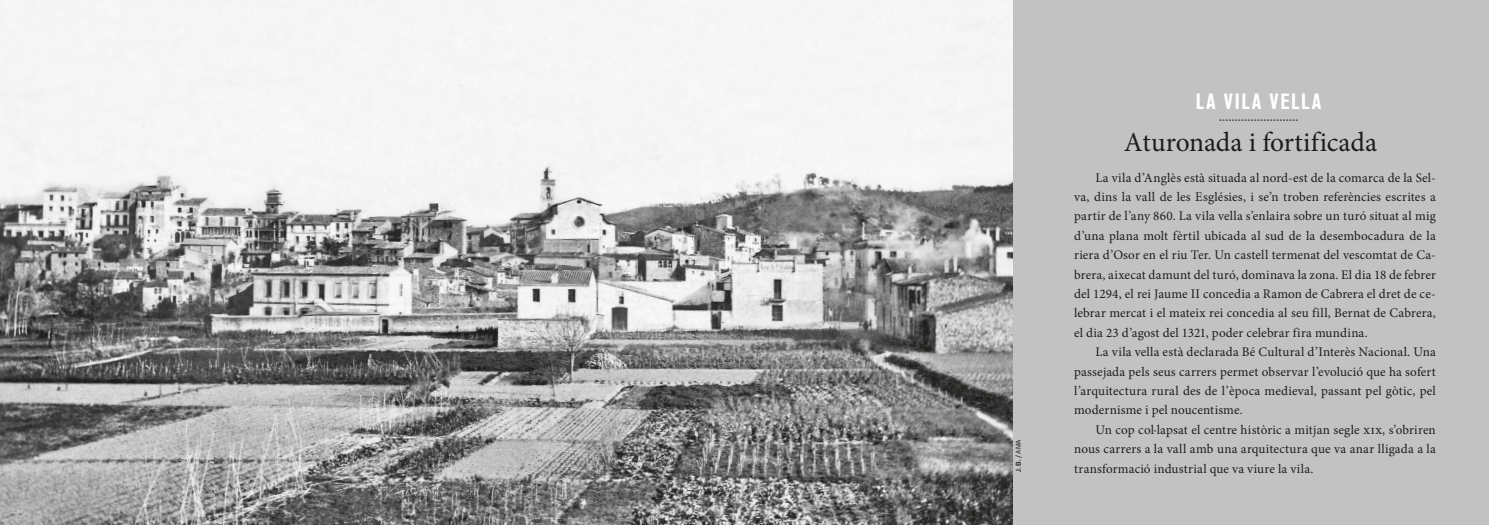
<style>
.page{position:relative;width:1489px;height:525px;background:#fff}
.page>*{position:absolute;margin:0;border:0;box-sizing:border-box;transform-origin:0 0}
.t1{font:27.5px "Minion Pro";color:#1d1d1b}
.t2{font:700 condensed 21.88px "Akzidenz Grotesk BQ";letter-spacing:.085em;color:#fff}
.t3{font:13.12px/19.4px "Minion Pro";letter-spacing:.01em;color:#1d1d1b;text-align:justify}
.t4{font:500 6.88px "Akzid Grtsk Next";color:#1d1d1b}
.s1{font-weight:400}
</style>
<div class="page">
<div style="left:1012px;top:0;width:476px;height:524px;background:#c2c2c2"></div>
<img style="left:0;top:0;width:1012px;height:524px">
<svg style="left:1219px;top:120px;width:78px;height:1px"></svg>
<p class="t4" style="left:1013px;top:471px;width:34px;rotate:-90deg">J. B. / <span class="s1">AMA</span></p>
<h2 class="t2" style="left:1195px;top:89px;width:127px">LA VILA VELLA</h2>
<h1 class="t1" style="left:1123px;top:124px;width:255px">Aturonada i fortificada</h1>
<p class="t3" style="left:1074px;top:168px;width:363px;text-indent:21px">La vila d’Anglès està situada al nord-est de la comarca de la Sel&shy;va, dins la vall de les Esglésies, i se’n troben referències escrites a partir de l’any 860. La vila vella s’enlaira sobre un turó situat al mig d’una plana molt fèrtil ubicada al sud de la desembocadura de la riera d’Osor en el riu Ter. Un castell termenat del vescomtat de Ca&shy;brera, aixecat damunt del turó, dominava la zona. El dia 18 de febrer del 1294, el rei Jaume II concedia a Ramon de Cabrera el dret de ce&shy;lebrar mercat i el mateix rei concedia al seu fill, Bernat de Cabrera, el dia 23 d’agost del 1321, poder celebrar fira mundina.</p>
<p class="t3" style="left:1074px;top:342px;width:363px;text-indent:21px">La vila vella està declarada Bé Cultural d’Interès Nacional. Una passejada pels seus carrers permet observar l’evolució que ha sofert l’arquitectura rural des de l’època medieval, passant pel gòtic, pel modernisme i pel noucentisme.</p>
<p class="t3" style="left:1074px;top:419px;width:363px;text-indent:21px">Un cop col·lapsat el centre històric a mitjan segle xix, s’obriren nous carrers a la vall amb una arquitectura que va anar lligada a la transformació industrial que va viure la vila.</p>
</div>
